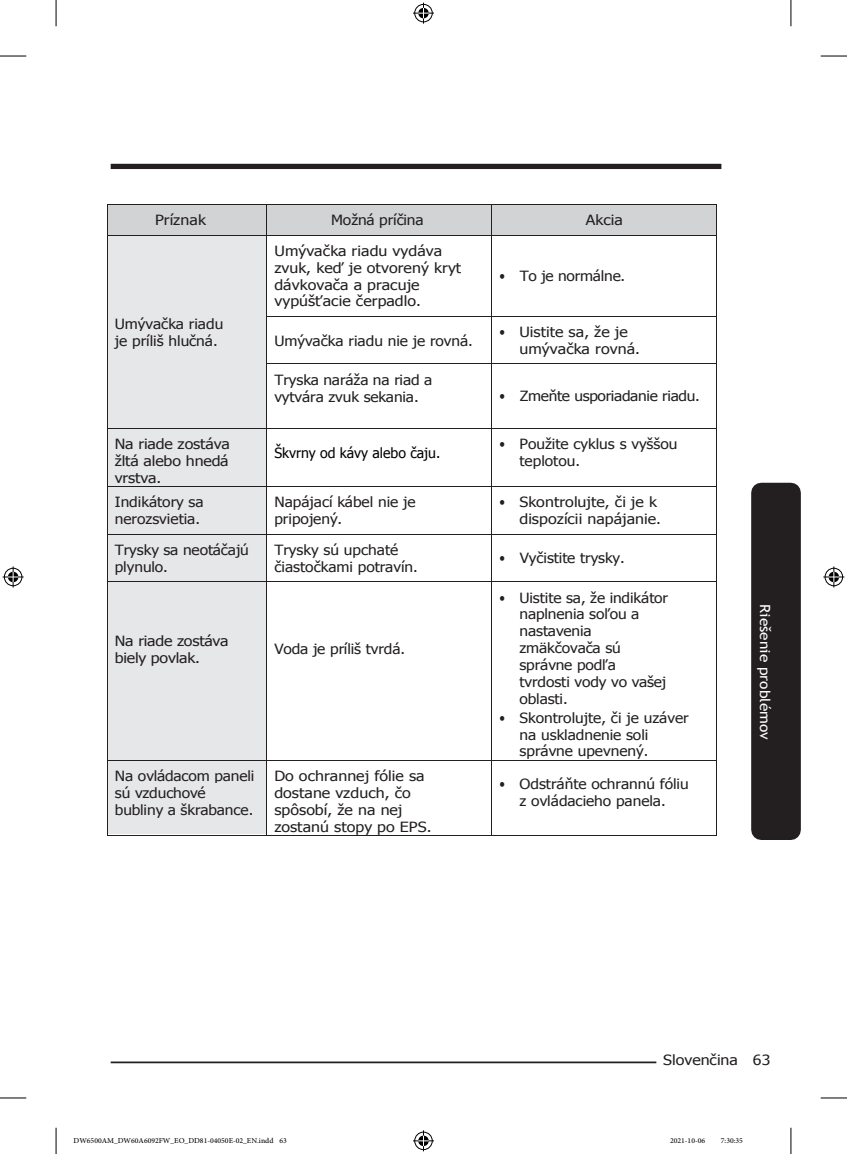
<style>
.page{position:relative;width:847px;height:1154px;background:#fff}
.page>*{position:absolute;margin:0;border:0;box-sizing:border-box;transform-origin:0 0}
.t1{font:14px/16.8px "Tahoma";color:#231f20;scale:.87 1}
.t2{font:14px/17px "Tahoma";color:#231f20;scale:1.1 1}
.t3{font:14px/16.8px "Tahoma";color:#231f20;scale:1.13 1}
.t4{font:14px "Tahoma";letter-spacing:-.02em;color:#231f20;scale:.87 1}
.t5{font:14px "Tahoma";letter-spacing:-.005em;color:#000}
.t6{font:14px "Trebuchet MS";color:#fff;scale:1.1 1}
.t7{font:10.5px "Adobe Arabic";color:#000}
</style>
<div class="page">
<hr style="left:111px;top:1061px;width:610px;height:2px;background:#231f20">
<div style="left:656px;top:1051px;width:80px;height:18px;background:#fff"></div>
<svg style="left:0;top:56px;width:26px;height:1px"></svg>
<svg style="left:820px;top:56px;width:26px;height:1px"></svg>
<svg style="left:0;top:1097px;width:26px;height:1px"></svg>
<svg style="left:820px;top:1097px;width:26px;height:1px"></svg>
<svg style="left:56px;top:0;width:1px;height:26px"></svg>
<svg style="left:56px;top:1128px;width:1px;height:26px"></svg>
<svg style="left:790px;top:0;width:1px;height:26px"></svg>
<svg style="left:790px;top:1128px;width:1px;height:26px"></svg>
<svg style="left:413px;top:3px;width:21px;height:21px"></svg>
<svg style="left:413px;top:1130px;width:21px;height:21px"></svg>
<svg style="left:3px;top:566px;width:21px;height:21px"></svg>
<svg style="left:823px;top:566px;width:21px;height:21px"></svg>
<div style="left:751px;top:483px;width:49px;height:357px;background:#231f20"></div>
<div style="left:111px;top:164px;width:610px;height:5px;background:#231f20"></div>
<div style="left:107px;top:205px;width:159px;height:30px;background:#d1d3d4"></div>
<div style="left:267px;top:205px;width:224px;height:30px;background:#d1d3d4"></div>
<div style="left:492px;top:205px;width:224px;height:30px;background:#d1d3d4"></div>
<hr style="left:107px;top:204px;width:159px;height:1px;background:#231f20">
<hr style="left:267px;top:204px;width:224px;height:1px;background:#231f20">
<hr style="left:492px;top:204px;width:224px;height:1px;background:#231f20">
<hr style="left:107px;top:205px;width:1px;height:30px;background:#231f20">
<hr style="left:266px;top:205px;width:1px;height:30px;background:#231f20">
<hr style="left:491px;top:205px;width:1px;height:30px;background:#231f20">
<hr style="left:716px;top:205px;width:1px;height:30px;background:#231f20">
<div style="left:107px;top:235px;width:159px;height:193px;background:#e6e7e8"></div>
<hr style="left:107px;top:235px;width:159px;height:1px;background:#231f20">
<hr style="left:267px;top:235px;width:224px;height:1px;background:#231f20">
<hr style="left:492px;top:235px;width:224px;height:1px;background:#231f20">
<hr style="left:107px;top:235px;width:1px;height:81px;background:#231f20">
<hr style="left:266px;top:235px;width:1px;height:81px;background:#231f20">
<hr style="left:491px;top:235px;width:1px;height:81px;background:#231f20">
<hr style="left:716px;top:235px;width:1px;height:81px;background:#231f20">
<hr style="left:267px;top:316px;width:224px;height:1px;background:#231f20">
<hr style="left:492px;top:316px;width:224px;height:1px;background:#231f20">
<hr style="left:107px;top:317px;width:1px;height:46px;background:#231f20">
<hr style="left:266px;top:317px;width:1px;height:46px;background:#231f20">
<hr style="left:491px;top:317px;width:1px;height:46px;background:#231f20">
<hr style="left:716px;top:317px;width:1px;height:46px;background:#231f20">
<hr style="left:267px;top:363px;width:224px;height:1px;background:#231f20">
<hr style="left:492px;top:363px;width:224px;height:1px;background:#231f20">
<hr style="left:107px;top:364px;width:1px;height:64px;background:#231f20">
<hr style="left:266px;top:364px;width:1px;height:64px;background:#231f20">
<hr style="left:491px;top:364px;width:1px;height:64px;background:#231f20">
<hr style="left:716px;top:364px;width:1px;height:64px;background:#231f20">
<div style="left:107px;top:429px;width:159px;height:23px;background:#e6e7e8"></div>
<div style="left:107px;top:452px;width:159px;height:17px;background:#e6e7e8"></div>
<div style="left:107px;top:469px;width:159px;height:17px;background:#e6e7e8"></div>
<hr style="left:107px;top:428px;width:159px;height:1px;background:#231f20">
<hr style="left:267px;top:428px;width:224px;height:1px;background:#231f20">
<hr style="left:492px;top:428px;width:224px;height:1px;background:#231f20">
<hr style="left:107px;top:429px;width:1px;height:57px;background:#231f20">
<hr style="left:266px;top:429px;width:1px;height:57px;background:#231f20">
<hr style="left:491px;top:429px;width:1px;height:57px;background:#231f20">
<hr style="left:716px;top:429px;width:1px;height:57px;background:#231f20">
<div style="left:107px;top:487px;width:159px;height:46px;background:#e6e7e8"></div>
<hr style="left:107px;top:486px;width:159px;height:1px;background:#231f20">
<hr style="left:267px;top:486px;width:224px;height:1px;background:#231f20">
<hr style="left:492px;top:486px;width:224px;height:1px;background:#231f20">
<hr style="left:107px;top:487px;width:1px;height:46px;background:#231f20">
<hr style="left:266px;top:487px;width:1px;height:46px;background:#231f20">
<hr style="left:491px;top:487px;width:1px;height:46px;background:#231f20">
<hr style="left:716px;top:487px;width:1px;height:46px;background:#231f20">
<div style="left:107px;top:534px;width:159px;height:47px;background:#e6e7e8"></div>
<hr style="left:107px;top:533px;width:159px;height:1px;background:#231f20">
<hr style="left:267px;top:533px;width:224px;height:1px;background:#231f20">
<hr style="left:492px;top:533px;width:224px;height:1px;background:#231f20">
<hr style="left:107px;top:534px;width:1px;height:47px;background:#231f20">
<hr style="left:266px;top:534px;width:1px;height:47px;background:#231f20">
<hr style="left:491px;top:534px;width:1px;height:47px;background:#231f20">
<hr style="left:716px;top:534px;width:1px;height:47px;background:#231f20">
<div style="left:107px;top:582px;width:159px;height:177px;background:#e6e7e8"></div>
<hr style="left:107px;top:581px;width:159px;height:1px;background:#231f20">
<hr style="left:267px;top:581px;width:224px;height:1px;background:#231f20">
<hr style="left:492px;top:581px;width:224px;height:1px;background:#231f20">
<hr style="left:107px;top:582px;width:1px;height:177px;background:#231f20">
<hr style="left:266px;top:582px;width:1px;height:177px;background:#231f20">
<hr style="left:491px;top:582px;width:1px;height:177px;background:#231f20">
<hr style="left:716px;top:582px;width:1px;height:177px;background:#231f20">
<div style="left:107px;top:760px;width:159px;height:74px;background:#e6e7e8"></div>
<hr style="left:107px;top:759px;width:159px;height:1px;background:#231f20">
<hr style="left:267px;top:759px;width:224px;height:1px;background:#231f20">
<hr style="left:492px;top:759px;width:224px;height:1px;background:#231f20">
<hr style="left:107px;top:760px;width:1px;height:75px;background:#231f20">
<hr style="left:107px;top:835px;width:159px;height:1px;background:#231f20">
<hr style="left:266px;top:760px;width:1px;height:75px;background:#231f20">
<hr style="left:267px;top:835px;width:224px;height:1px;background:#231f20">
<hr style="left:491px;top:760px;width:1px;height:75px;background:#231f20">
<hr style="left:492px;top:835px;width:224px;height:1px;background:#231f20">
<hr style="left:716px;top:760px;width:1px;height:75px;background:#231f20">
<p class="t3" style="left:155px;top:211px;width:46px">Príznak</p>
<p class="t2" style="left:331px;top:211px;width:86px">Možná príčina</p>
<p class="t3" style="left:585px;top:211px;width:34px">Akcia</p>
<p class="t2" style="left:115px;top:315px;width:100px">Umývačka riadu je príliš hlučná.</p>
<p class="t3" style="left:274px;top:242px;width:167px">Umývačka riadu vydáva zvuk, keď je otvorený kryt dávkovača a pracuje vypúšťacie čerpadlo.</p>
<p class="t1" style="left:499px;top:267px;width:146px">• To je normálne.</p>
<p class="t2" style="left:274px;top:331px;width:182px">Umývačka riadu nie je rovná.</p>
<p class="t1" style="left:519px;top:323px;width:140px;text-indent:-20px">• Uistite sa, že je umývačka rovná.</p>
<p class="t2" style="left:274px;top:370px;width:145px">Tryska naráža na riad a vytvára zvuk sekania.</p>
<p class="t4" style="left:499px;top:387px;width:232px">• Zmeňte usporiadanie riadu.</p>
<p class="t3" style="left:115px;top:435px;width:103px;text-align:justify">Na riade zostáva žltá alebo hnedá vrstva.</p>
<p class="t5" style="left:274px;top:443px;width:167px">Škvrny od kávy alebo čaju.</p>
<p class="t1" style="left:519px;top:435px;width:183px;text-indent:-20px">• Použite cyklus s vyššou teplotou.</p>
<p class="t2" style="left:115px;top:493px;width:82px">Indikátory sa nerozsvietia.</p>
<p class="t2" style="left:274px;top:493px;width:130px">Napájací kábel nie je pripojený.</p>
<p class="t1" style="left:499px;top:493px;width:187px;text-align:right">• Skontrolujte, či je k dispozícii napájanie.</p>
<p class="t2" style="left:115px;top:540px;width:123px">Trysky sa neotáčajú plynulo.</p>
<p class="t2" style="left:274px;top:540px;width:132px">Trysky sú upchaté čiastočkami potravín.</p>
<p class="t1" style="left:499px;top:549px;width:145px">• Vyčistite trysky.</p>
<p class="t3" style="left:115px;top:632px;width:102px">Na riade zostáva biely povlak.</p>
<p class="t2" style="left:274px;top:640px;width:120px">Voda je príliš tvrdá.</p>
<p class="t1" style="left:519px;top:588px;width:172px;text-indent:-20px">• Uistite sa, že indikátor naplnenia soľou a nastavenia zmäkčovača sú správne podľa tvrdosti vody vo vašej oblasti.</p>
<p class="t1" style="left:519px;top:709px;width:196px;text-indent:-20px">• Skontrolujte, či je uzáver na uskladnenie soli správne upevnený.</p>
<p class="t2" style="left:115px;top:766px;width:128px">Na ovládacom paneli sú vzduchové bubliny a škrabance.</p>
<p class="t3" style="left:274px;top:767px;width:140px">Do ochrannej fólie sa dostane vzduch, čo spôsobí, že na nej zostanú stopy po EPS.</p>
<p class="t1" style="left:499px;top:775px;width:219px;text-align:center">• Odstráňte ochrannú fóliu z ovládacieho panela.</p>
<p class="t6" style="left:773px;top:604px;width:125px;rotate:90deg">Riešenie problémov</p>
<p class="t3" style="left:663px;top:1051px;width:96px">Slovenčina 63</p>
<p class="t7" style="left:74px;top:1133px;width:215px">DW6500AM_DW60A6092FW_EO_DD81-04050E-02_EN.indd 63</p>
<p class="t7" style="left:669px;top:1133px;width:37px">2021-10-06</p>
<p class="t7" style="left:720px;top:1133px;width:24px">7:30:35</p>
</div>
